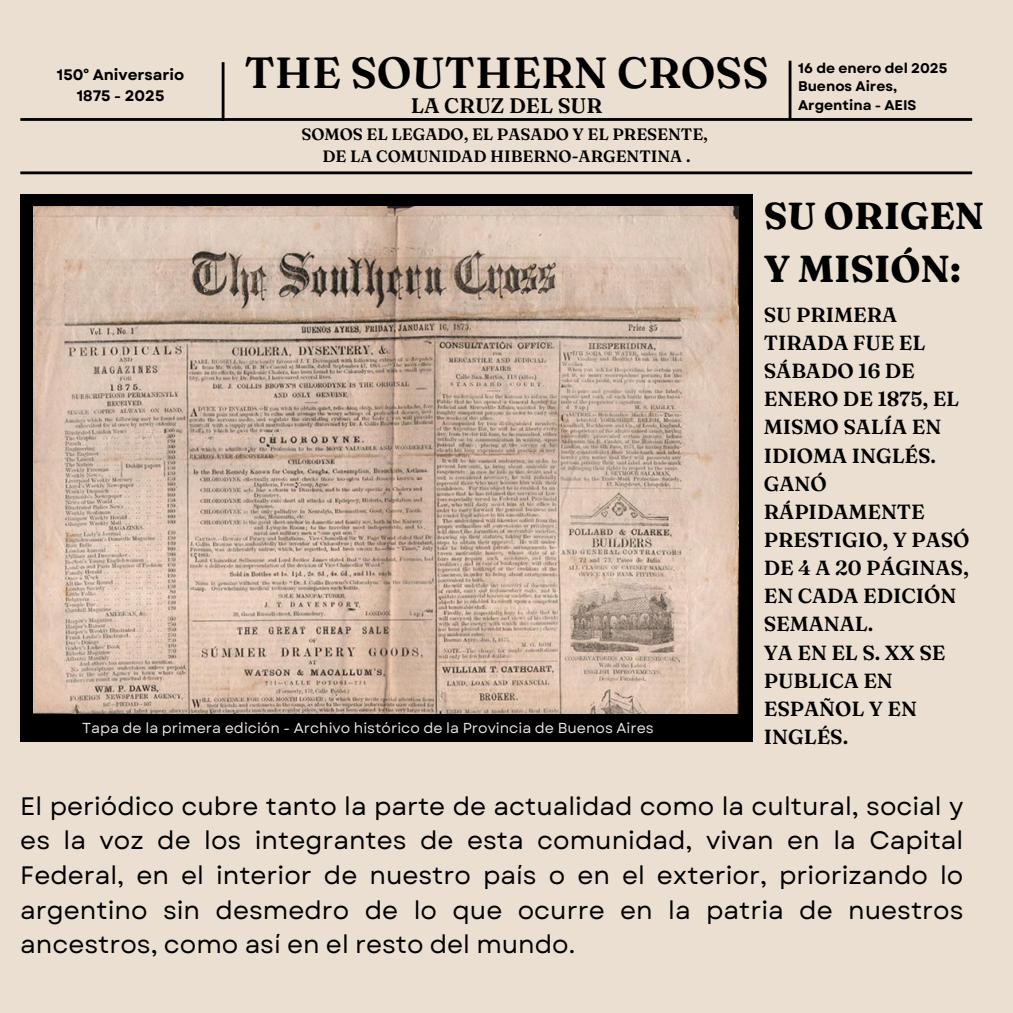
<style>
.page{position:relative;width:1013px;height:1013px;background:#fff}
.page>*{position:absolute;margin:0;border:0;box-sizing:border-box;transform-origin:0 0}
.t1{font:600 43.5px "Fraunces 9 pt";color:#000}
.t2{font:700 37.5px/52.2px "Fraunces 9 pt";color:#000}
.t3{font:25.25px/34.8px "Garet";color:#000;text-align:justify}
.t4{font:600 21px "Fraunces 9 pt";color:#000}
.t5{font:600 20.38px/28.1px "Fraunces 9 pt";color:#000}
.t6{font:600 16.38px/22.5px "Fraunces 9 pt";color:#000;text-align:center}
.t7{font:700 15.25px/20.6px "Garet";color:#000;text-align:center}
.t8{font:14.5px "Garet";color:#e8e3dd}
.t9{font:700 14px/18.8px "Garet";color:#000}
</style>
<div class="page">
<div style="left:0;top:0;width:1012px;height:1012px;background:#ebdfd1"></div>
<hr style="left:20px;top:118px;width:952px;height:3px;background:#000">
<hr style="left:222px;top:62px;width:2px;height:59px;background:#000">
<hr style="left:788px;top:61px;width:3px;height:58px;background:#000">
<div style="left:20px;top:194px;width:732px;height:547px;background:#000"></div>
<hr style="left:20px;top:171px;width:952px;height:3px;background:#000">
<img style="left:34px;top:206px;width:704px;height:508px">
<p class="t7" style="left:57px;top:65px;width:129px">150° Aniversario<br>1875 - 2025</p>
<h1 class="t1" style="left:244px;top:45px;width:526px">THE SOUTHERN CROSS</h1>
<p class="t9" style="left:798px;top:58px;width:151px">16 de enero del 2025<br>Buenos Aires,<br>Argentina - AEIS</p>
<p class="t6" style="left:301px;top:122px;width:408px">SOMOS EL LEGADO, EL PASADO Y EL PRESENTE,<br>DE LA COMUNIDAD HIBERNO-ARGENTINA .</p>
<p class="t4" style="left:411px;top:92px;width:193px">LA CRUZ DEL SUR</p>
<h4 class="t2" style="left:763px;top:190px;width:222px">SU ORIGEN<br>Y MISIÓN:</h4>
<p class="t8" style="left:82px;top:717px;width:573px">Tapa de la primera edición - Archivo histórico de la Provincia de Buenos Aires</p>
<h6 class="t5" style="left:763px;top:300px;width:207px">SU PRIMERA<br>TIRADA FUE EL<br>SÁBADO 16 DE<br>ENERO DE 1875, EL<br>MISMO SALÍA EN<br>IDIOMA INGLÉS.<br>GANÓ<br>RÁPIDAMENTE<br>PRESTIGIO, Y PASÓ<br>DE 4 A 20 PÁGINAS,<br>EN CADA EDICIÓN<br>SEMANAL.<br>YA EN EL S. XX SE<br>PUBLICA EN<br>ESPAÑOL Y EN<br>INGLÉS.</h6>
<h5 class="t3" style="left:20px;top:788px;width:944px">El periódico cubre tanto la parte de actualidad como la cultural, social y es la voz de los integrantes de esta comunidad, vivan en la Capital Federal, en el interior de nuestro país o en el exterior, priorizando lo argentino sin desmedro de lo que ocurre en la patria de nuestros ancestros, como así en el resto del mundo.</h5>
</div>
